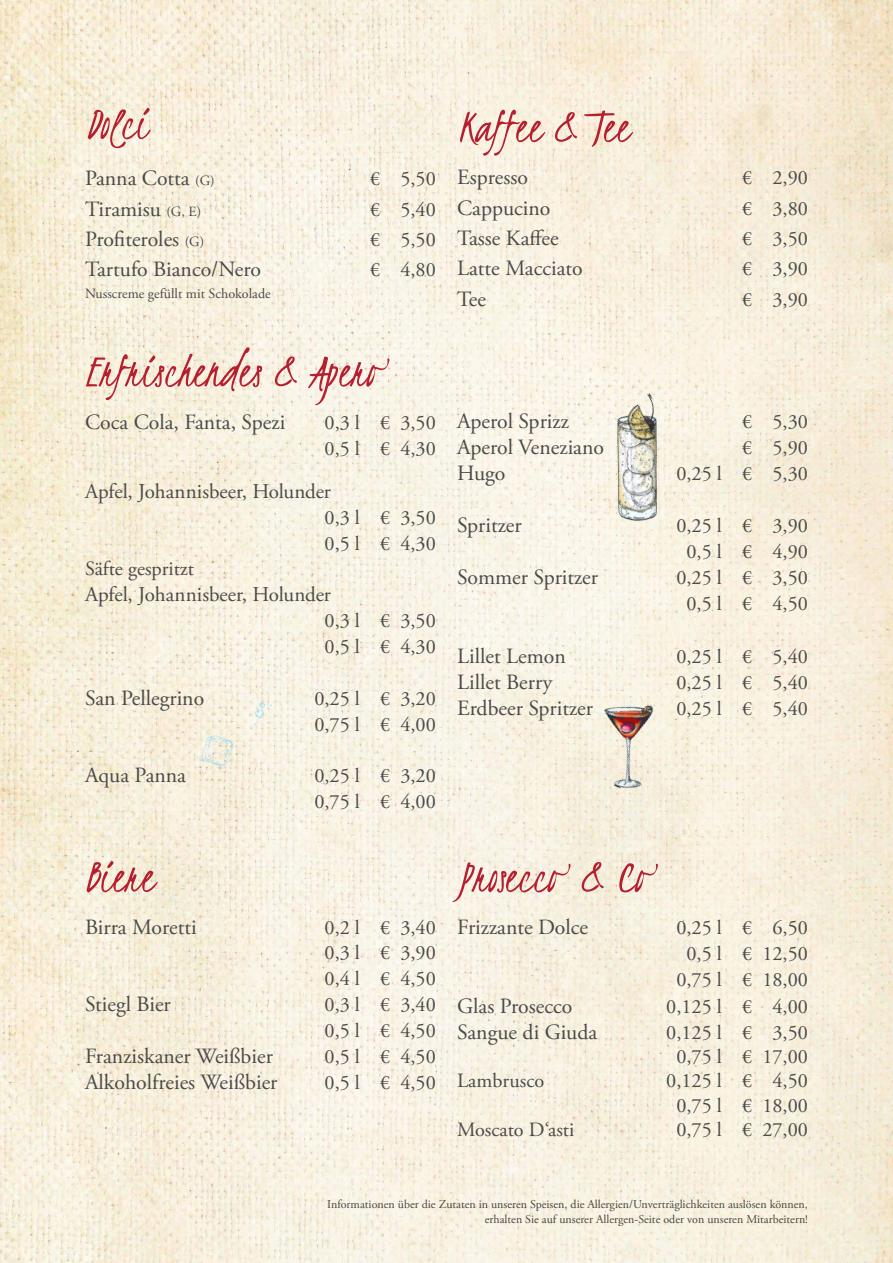
<style>
.page{position:relative;width:893px;height:1263px;background:#fff}
.page>*{position:absolute;margin:0;border:0;box-sizing:border-box;transform-origin:0 0}
.t1{font:51px "Kristi";color:#b61f2f}
.t2{font:21.75px "Adobe Garamond Pro";color:#4a4a49}
.t3{font:21px "Adobe Garamond Pro";letter-spacing:-.005em;color:#4a4a49}
.t4{font:20.25px/26.1px "Adobe Garamond Pro";color:#4a4a49}
.t5{font:14.1px "Adobe Garamond Pro";color:#4a4a49}
.t6{font:12px/14.4px "Adobe Garamond Pro";color:#4a4a49;text-align:right}
.s1{font-size:14.1px}
</style>
<div class="page">
<img style="left:0;top:0;width:893px;height:1263px">
<img style="left:574px;top:393px;width:131px;height:138px">
<img style="left:578px;top:689px;width:95px;height:107px">
<img style="left:193px;top:689px;width:85px;height:86px">
<h1 class="t1" style="left:85px;top:91px;width:64px">Dolci</h1>
<p class="t2" style="left:85px;top:165px;width:131px">Panna Cotta <span class="s1">(G)</span></p>
<p class="t4" style="left:370px;top:167px;width:67px">€ 5,50</p>
<p class="t2" style="left:85px;top:196px;width:118px">Tiramisu <span class="s1">(G, E)</span></p>
<p class="t4" style="left:370px;top:197px;width:67px">€ 5,40</p>
<p class="t2" style="left:85px;top:226px;width:121px">Profiteroles <span class="s1">(G)</span></p>
<p class="t4" style="left:370px;top:227px;width:67px">€ 5,50</p>
<p class="t2" style="left:85px;top:256px;width:177px">Tartufo Bianco/Nero</p>
<p class="t4" style="left:370px;top:258px;width:67px">€ 4,80</p>
<p class="t5" style="left:85px;top:285px;width:187px">Nusscreme gefüllt mit Schokolade</p>
<h1 class="t1" style="left:85px;top:338px;width:293px">Erfrischendes &amp; Apero</h1>
<p class="t2" style="left:85px;top:409px;width:202px">Coca Cola, Fanta, Spezi</p>
<p class="t4" style="left:325px;top:410px;width:113px">0,3 l € 3,50<br>0,5 l € 4,30</p>
<p class="t3" style="left:85px;top:479px;width:247px">Apfel, Johannisbeer, Holunder</p>
<p class="t4" style="left:325px;top:505px;width:113px">0,3 l € 3,50<br>0,5 l € 4,30</p>
<p class="t4" style="left:85px;top:556px;width:110px">Säfte gespritzt</p>
<p class="t3" style="left:85px;top:581px;width:247px">Apfel, Johannisbeer, Holunder</p>
<p class="t4" style="left:325px;top:608px;width:113px">0,3 l € 3,50<br>0,5 l € 4,30</p>
<p class="t2" style="left:85px;top:685px;width:121px">San Pellegrino</p>
<p class="t4" style="left:314px;top:686px;width:123px">0,25 l € 3,20<br>0,75 l € 4,00</p>
<p class="t2" style="left:85px;top:762px;width:103px">Aqua Panna</p>
<p class="t4" style="left:314px;top:763px;width:123px">0,25 l € 3,20<br>0,75 l € 4,00</p>
<h1 class="t1" style="left:457px;top:94px;width:174px">Kaffee &amp; Tee</h1>
<p class="t2" style="left:457px;top:164px;width:72px">Espresso</p>
<p class="t4" style="left:742px;top:166px;width:67px">€ 2,90</p>
<p class="t2" style="left:457px;top:195px;width:95px">Cappucino</p>
<p class="t4" style="left:742px;top:196px;width:67px">€ 3,80</p>
<p class="t2" style="left:457px;top:225px;width:103px">Tasse Kaffee</p>
<p class="t4" style="left:742px;top:226px;width:67px">€ 3,50</p>
<p class="t2" style="left:457px;top:255px;width:127px">Latte Macciato</p>
<p class="t4" style="left:742px;top:257px;width:67px">€ 3,90</p>
<p class="t2" style="left:457px;top:286px;width:30px">Tee</p>
<p class="t4" style="left:742px;top:287px;width:67px">€ 3,90</p>
<p class="t2" style="left:457px;top:408px;width:113px">Aperol Sprizz</p>
<p class="t4" style="left:742px;top:409px;width:67px">€ 5,30</p>
<p class="t2" style="left:457px;top:434px;width:148px">Aperol Veneziano</p>
<p class="t4" style="left:742px;top:435px;width:67px">€ 5,90</p>
<p class="t2" style="left:457px;top:460px;width:50px">Hugo</p>
<p class="t4" style="left:676px;top:461px;width:133px">0,25 l € 5,30</p>
<p class="t2" style="left:457px;top:512px;width:66px">Spritzer</p>
<p class="t4" style="left:676px;top:513px;width:133px;text-align:center">0,25 l € 3,90<br>0,5 l € 4,90</p>
<p class="t2" style="left:457px;top:564px;width:142px">Sommer Spritzer</p>
<p class="t4" style="left:676px;top:565px;width:133px;text-align:center">0,25 l € 3,50<br>0,5 l € 4,50</p>
<p class="t2" style="left:457px;top:643px;width:110px">Lillet Lemon</p>
<p class="t4" style="left:676px;top:644px;width:133px">0,25 l € 5,40</p>
<p class="t2" style="left:457px;top:669px;width:97px">Lillet Berry</p>
<p class="t4" style="left:676px;top:670px;width:133px">0,25 l € 5,40</p>
<p class="t2" style="left:457px;top:695px;width:137px">Erdbeer Spritzer</p>
<p class="t4" style="left:676px;top:696px;width:133px">0,25 l € 5,40</p>
<h1 class="t1" style="left:85px;top:844px;width:70px">Biere</h1>
<p class="t2" style="left:85px;top:914px;width:113px">Birra Moretti</p>
<p class="t4" style="left:325px;top:916px;width:113px;line-height:24.3px">0,2 l € 3,40<br>0,3 l € 3,90</p>
<p class="t4" style="left:325px;top:966px;width:113px">0,4 l € 4,50</p>
<p class="t2" style="left:85px;top:991px;width:87px">Stiegl Bier</p>
<p class="t4" style="left:325px;top:992px;width:113px">0,3 l € 3,40<br>0,5 l € 4,50</p>
<p class="t2" style="left:85px;top:1043px;width:189px">Franziskaner Weißbier</p>
<p class="t4" style="left:325px;top:1044px;width:113px">0,5 l € 4,50</p>
<p class="t2" style="left:85px;top:1069px;width:194px">Alkoholfreies Weißbier</p>
<p class="t4" style="left:325px;top:1070px;width:113px">0,5 l € 4,50</p>
<h1 class="t1" style="left:457px;top:844px;width:189px">Prosecco &amp; Co</h1>
<p class="t2" style="left:457px;top:914px;width:133px">Frizzante Dolce</p>
<p class="t4" style="left:676px;top:915px;width:133px;text-align:center">0,25 l € 6,50<br>0,5 l € 12,50<br>0,75 l € 18,00</p>
<p class="t2" style="left:457px;top:992px;width:117px">Glas Prosecco</p>
<p class="t4" style="left:666px;top:994px;width:143px">0,125 l € 4,00</p>
<p class="t2" style="left:457px;top:1019px;width:142px">Sangue di Giuda</p>
<p class="t4" style="left:666px;top:1021px;width:143px;line-height:24.3px;text-align:center">0,125 l € 3,50<br>0,75 l € 17,00</p>
<p class="t4" style="left:457px;top:1068px;width:89px">Lambrusco</p>
<p class="t4" style="left:666px;top:1069px;width:143px;line-height:24.3px;text-align:center">0,125 l € 4,50<br>0,75 l € 18,00</p>
<p class="t4" style="left:457px;top:1117px;width:119px">Moscato D‘asti</p>
<p class="t4" style="left:676px;top:1117px;width:133px">0,75 l € 27,00</p>
<p class="t6" style="left:327px;top:1197px;width:482px">Informationen über die Zutaten in unseren Speisen, die Allergien/Unverträglichkeiten auslösen können, erhalten Sie auf unserer Allergen-Seite oder von unseren Mitarbeitern!</p>
</div>
